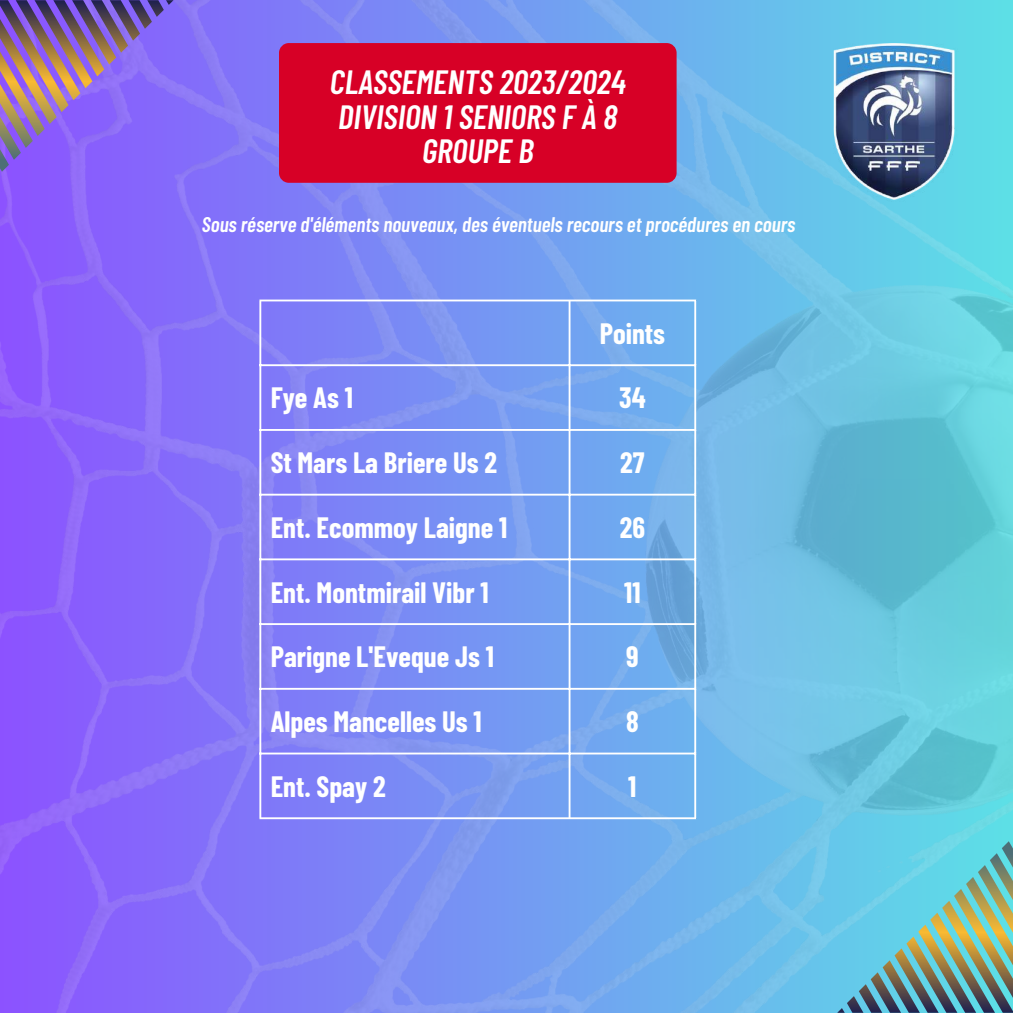
<style>
.page{position:relative;width:1013px;height:1013px;background:#fff}
.page>*{position:absolute;margin:0;border:0;box-sizing:border-box;transform-origin:0 0}
.t1{font:italic 600 33.62px/34.8px "Barlow Condensed";color:#fff;text-align:center}
.t2{font:700 28.75px "Barlow Condensed";color:#fff}
.t3{font:italic 600 21.12px "Barlow Condensed";color:#fff}
</style>
<div class="page">
<img style="left:0;top:0;width:1012px;height:1012px">
<div style="left:279px;top:43px;width:397px;height:140px;background:#d70026;border-radius:10px"></div>
<svg style="left:0;top:0;width:173px;height:172px;background:#8b68c4"></svg>
<svg style="left:837px;top:841px;width:175px;height:171px;background:#6fb7b9"></svg>
<hr style="left:259px;top:301px;width:2px;height:516px;background:#fff">
<hr style="left:568px;top:301px;width:2px;height:516px;background:#fff">
<hr style="left:694px;top:301px;width:2px;height:516px;background:#fff">
<hr style="left:259px;top:299px;width:437px;height:2px;background:#fff">
<hr style="left:259px;top:364px;width:437px;height:2px;background:#fff">
<hr style="left:259px;top:429px;width:437px;height:2px;background:#fff">
<hr style="left:259px;top:493px;width:437px;height:2px;background:#fff">
<hr style="left:259px;top:558px;width:437px;height:2px;background:#fff">
<hr style="left:259px;top:623px;width:437px;height:2px;background:#fff">
<hr style="left:259px;top:688px;width:437px;height:1px;background:#fff">
<hr style="left:259px;top:752px;width:437px;height:2px;background:#fff">
<hr style="left:259px;top:817px;width:437px;height:2px;background:#fff">
<img style="left:819px;top:43px;width:139px;height:160px">
<p class="t1" style="left:330px;top:63px;width:297px">CLASSEMENTS 2023/2024<br>DIVISION 1 SENIORS F À 8<br>GROUPE B</p>
<p class="t3" style="left:202px;top:211px;width:595px">Sous réserve d'éléments nouveaux, des éventuels recours et procédures en cours</p>
<p class="t2" style="left:599px;top:315px;width:67px">Points</p>
<p class="t2" style="left:271px;top:379px;width:84px">Fye As 1</p>
<p class="t2" style="left:619px;top:379px;width:28px">34</p>
<p class="t2" style="left:271px;top:444px;width:228px">St Mars La Briere Us 2</p>
<p class="t2" style="left:620px;top:444px;width:26px">27</p>
<p class="t2" style="left:271px;top:509px;width:238px">Ent. Ecommoy Laigne 1</p>
<p class="t2" style="left:619px;top:509px;width:27px">26</p>
<p class="t2" style="left:271px;top:573px;width:219px">Ent. Montmirail Vibr 1</p>
<p class="t2" style="left:624px;top:573px;width:18px">11</p>
<p class="t2" style="left:271px;top:638px;width:225px">Parigne L'Eveque Js 1</p>
<p class="t2" style="left:626px;top:638px;width:14px">9</p>
<p class="t2" style="left:271px;top:703px;width:212px">Alpes Mancelles Us 1</p>
<p class="t2" style="left:626px;top:703px;width:14px">8</p>
<p class="t2" style="left:271px;top:768px;width:116px">Ent. Spay 2</p>
<p class="t2" style="left:628px;top:768px;width:10px">1</p>
</div>
